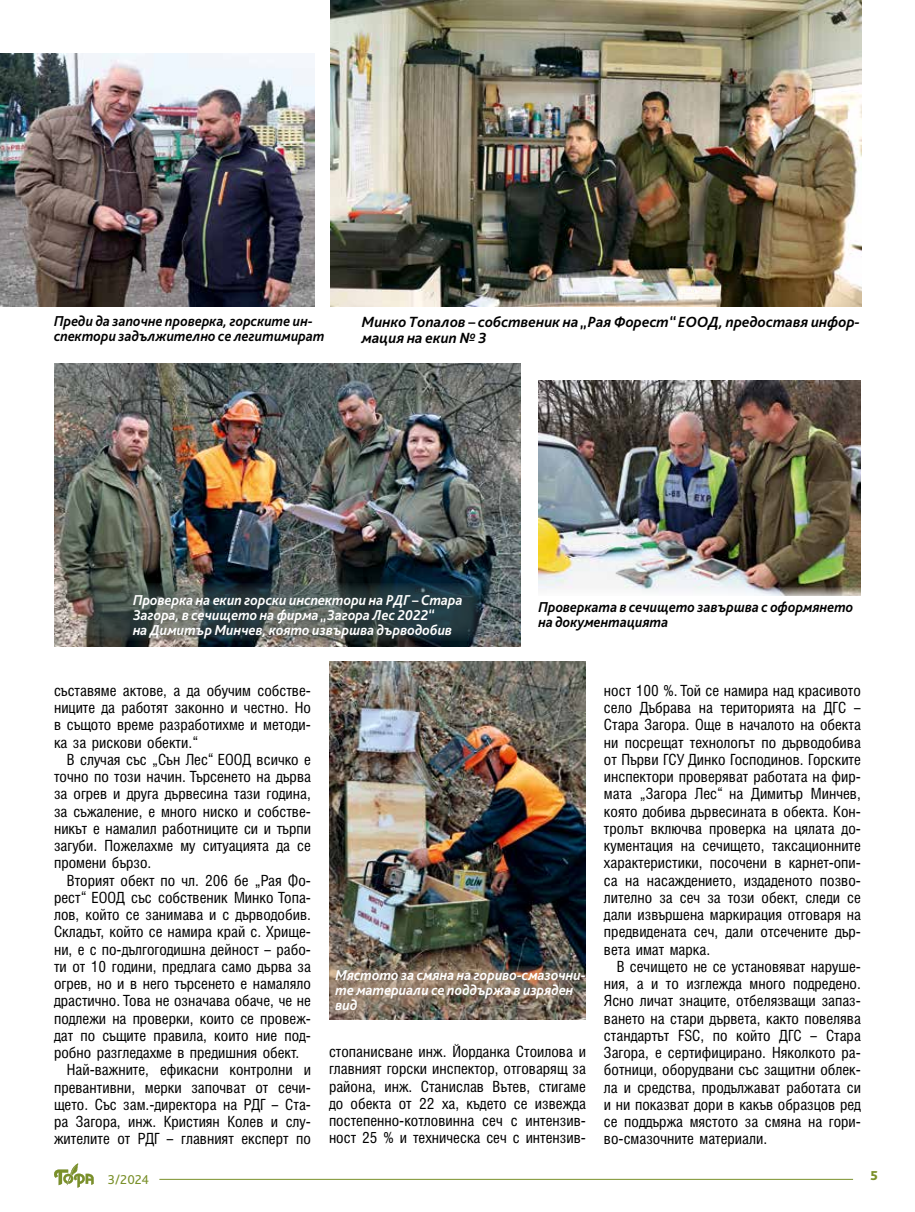
<style>
.page{position:relative;width:915px;height:1212px;background:#fff}
.page>*{position:absolute;margin:0;border:0;box-sizing:border-box;transform-origin:0 0}
.t1{font:15.45px/17.2px "Hebar Condensed CYR";color:#000;text-align:justify}
.t2{font:italic 700 15.45px/16.5px "Bliss Pro";color:#000}
.t3{font:italic 700 15px/15px "Bliss Pro";color:#fff;scale:.95 1}
.t4{font:italic 700 15px/15px "Bliss Pro";color:#000;scale:.95 1}
.t5{font:13.5px "Bliss Pro";color:#7a902a}
.t6{font:800 13.5px "Bliss Pro";color:#7a902a}
</style>
<div class="page">
<img style="left:0;top:53px;width:315px;height:253px">
<img style="left:330px;top:0;width:530px;height:306px">
<img style="left:54px;top:363px;width:466px;height:283px">
<img style="left:329px;top:661px;width:256px;height:359px">
<img style="left:538px;top:380px;width:322px;height:215px">
<svg style="left:329px;top:1000px;width:102px;height:15px;background:#837466"></svg>
<svg style="left:329px;top:966px;width:248px;height:34px;background:#887563"></svg>
<svg style="left:81px;top:583px;width:401px;height:58px;background:#3e4b4b"></svg>
<hr style="left:159px;top:1179px;width:693px;height:1px;background:#7a902a">
<svg style="left:54px;top:1163px;width:40px;height:25px"></svg>
<p class="t4" style="left:54px;top:313px;width:286px">Преди да започне проверка, горските ин&shy;спектори задължително се легитимират</p>
<p class="t2" style="left:361px;top:313px;width:499px">Минко Топалов – собственик на „Рая Форест“ ЕООД, предоставя инфор&shy;мация на екип № 3</p>
<p class="t3" style="left:133px;top:592px;width:348px">Проверка на екип горски инспектори на РДГ – Стара<br>Загора, в сечището на фирма „Загора Лес 2022“<br>на Димитър Минчев, която извършва дърводобив</p>
<p class="t4" style="left:538px;top:599px;width:333px">Проверката в сечището завършва с оформянето на документацията</p>
<p class="t1" style="left:54px;top:682px;width:258px">съставяме актове, а да обучим собстве&shy;ниците да работят законно и честно. Но в същото време разработихме и методи&shy;ка за рискови обекти.“</p>
<p class="t1" style="left:54px;top:751px;width:258px;text-indent:13px">В случая със „Сън Лес“ ЕООД всичко е точно по този начин. Търсенето на дърва за огрев и друга дървесина тази година, за съжаление, е много ниско и собстве&shy;никът е намалил работниците си и търпи загуби. Пожелахме му ситуацията да се промени бързо.</p>
<p class="t1" style="left:67px;top:872px;width:245px">Вторият обект по чл. 206 бе „Рая Фо-</p>
<p class="t1" style="left:54px;top:889px;width:258px">рест“ ЕООД със собственик Минко Топа-</p>
<p class="t1" style="left:54px;top:906px;width:258px">лов, който се занимава и с дърводобив.</p>
<p class="t1" style="left:54px;top:923px;width:258px">Складът, който се намира край с. Хрище-</p>
<p class="t1" style="left:54px;top:941px;width:258px">ни, е с по-дългогодишна дейност – рабо-</p>
<p class="t1" style="left:54px;top:958px;width:258px">ти от 10 години, предлага само дърва за</p>
<p class="t1" style="left:54px;top:975px;width:258px">огрев, но и в него търсенето е намаляло</p>
<p class="t1" style="left:54px;top:992px;width:258px">драстично. Това не означава обаче, че не</p>
<p class="t1" style="left:54px;top:1010px;width:258px">подлежи на проверки, които се провеж-</p>
<p class="t1" style="left:54px;top:1027px;width:258px">дат по същите правила, които ние под-</p>
<p class="t1" style="left:54px;top:1044px;width:247px">робно разгледахме в предишния обект.</p>
<p class="t1" style="left:67px;top:1061px;width:245px">Най-важните, ефикасни контролни и</p>
<p class="t1" style="left:54px;top:1079px;width:258px">превантивни, мерки започват от сечи-</p>
<p class="t1" style="left:54px;top:1096px;width:258px">щето. Със зам.-директора на РДГ – Ста-</p>
<p class="t1" style="left:54px;top:1113px;width:258px">ра Загора, инж. Кристиян Колев и слу-</p>
<p class="t1" style="left:54px;top:1130px;width:258px">жителите от РДГ – главният експерт по</p>
<p class="t5" style="left:108px;top:1171px;width:43px">3/2024</p>
<p class="t3" style="left:335px;top:967px;width:265px">Мястото за смяна на гориво-смазочни&shy;те материали се поддържа в изряден вид</p>
<p class="t1" style="left:329px;top:1043px;width:258px">стопанисване инж. Йорданка Стоилова и главният горски инспектор, отговарящ за района, инж. Станислав Вътев, стигаме до обекта от 22 ха, където се извежда постепенно-котловинна сеч с интензив&shy;ност 25 % и техническа сеч с интензив-</p>
<p class="t1" style="left:603px;top:682px;width:258px">ност 100 %. Той се намира над красивото село Дъбрава на територията на ДГС – Стара Загора. Още в началото на обекта ни посрещат технологът по дърводобива от Първи ГСУ Динко Господинов. Горските инспектори проверяват работата на фир&shy;мата „Загора Лес“ на Димитър Минчев, която добива дървесината в обекта. Кон&shy;тролът включва проверка на цялата до&shy;кументация на сечището, таксационните характеристики, посочени в карнет-опи&shy;са на насаждението, издаденото позво&shy;лително за сеч за този обект, следи се дали извършена маркирация отговаря на предвидената сеч, дали отсечените дър&shy;вета имат марка.</p>
<p class="t1" style="left:603px;top:958px;width:258px;text-indent:13px">В сечището не се установяват наруше&shy;ния, а и то изглежда много подредено.<br>Ясно личат знаците, отбелязващи запаз&shy;ването на стари дървета, както повелява стандартът FSC, по който ДГС – Стара Загора, е сертифицирано. Няколкото ра&shy;ботници, оборудвани със защитни облек&shy;ла и средства, продължават работата си и ни показват дори в какъв образцов ред се поддържа мястото за смяна на гори&shy;во-смазочните материали.</p>
<p class="t6" style="left:870px;top:1167px;width:9px">5</p>
</div>
